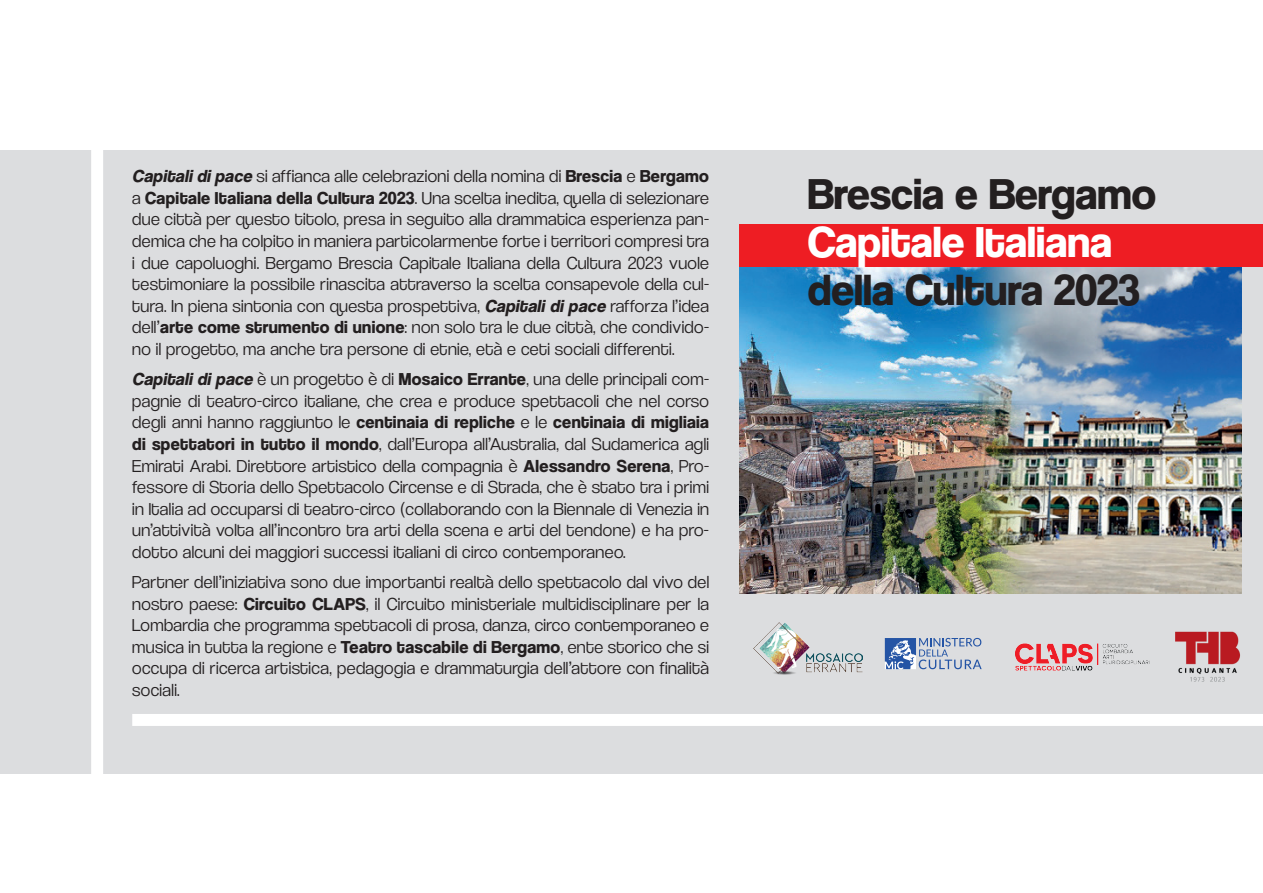
<style>
.page{position:relative;width:1263px;height:893px;background:#fff}
.page>*{position:absolute;margin:0;border:0;box-sizing:border-box;transform-origin:0 0}
.t1{font:700 45px "Coolvetica Rg";color:#231f20}
.t2{font:700 45px "Coolvetica Rg";color:#fff}
.t3{font:18px/21.6px "Coolvetica Lt";letter-spacing:.02em;color:#231f20;text-align:justify}
.t4{font:700 18px "Coolvetica Rg";letter-spacing:.02em;color:#231f20}
.s1{font-family:"Coolvetica Rg";font-weight:700;font-style:italic}
.s2{font-family:"Coolvetica Rg";font-weight:700}
.s3{font-family:"Coolvetica Lt";font-weight:400}
</style>
<div class="page">
<div style="left:0;top:151px;width:1263px;height:623px;background:#dcdddf"></div>
<img style="left:753px;top:623px;width:109px;height:52px">
<div style="left:91px;top:0;width:12px;height:893px;background:#fff"></div>
<div style="left:132px;top:714px;width:1131px;height:12px;background:#fff"></div>
<svg style="left:885px;top:638px;width:97px;height:31px"></svg>
<img style="left:1016px;top:643px;width:133px;height:27px">
<img style="left:1175px;top:631px;width:65px;height:51px">
<img style="left:740px;top:267px;width:502px;height:326px">
<div style="left:740px;top:224px;width:523px;height:43px;background:#ee1d23"></div>
<p class="t3" style="left:132px;top:165px;width:578px"><span class="s1">Capitalidipace</span> si affianca alle celebrazioni della nomina di <span class="s2">Brescia</span> e <span class="s2">Bergamo </span>a <span class="s2">Capitale Italiana della Cultura 2023</span>. Una scelta inedita, quella di selezionare due città per questo titolo, presa in seguito alla drammatica esperienza pan&shy;demica che ha colpito in maniera particolarmente forte i territori compresi tra i due capoluoghi. Bergamo Brescia Capitale Italiana della Cultura 2023 vuole testimoniare la possibile rinascita attraverso la scelta consapevole della cul&shy;tura. In piena sintonia con questa prospettiva, <span class="s1">Capitali di pace</span> rafforza l’idea dell’<span class="s2">arte come strumento di unione</span>: non solo tra le due città, che condivido&shy;no il progetto, ma anche tra persone di etnie, età e ceti sociali differenti.</p>
<p class="t3" style="left:132px;top:368px;width:578px"><span class="s1">Capitali di pace</span> è un progetto è di <span class="s2">Mosaico Errante</span>, una delle principali com&shy;pagnie di teatro-circo italiane, che crea e produce spettacoli che nel corso</p>
<p class="t4" style="left:132px;top:412px;width:578px"><span class="s3">degli anni hanno raggiunto le</span> centinaia di repliche <span class="s3">e le</span> centinaia di migliaia</p>
<p class="t3" style="left:132px;top:433px;width:578px"><span class="s2">di spettatori in tutto il mondo</span>, dall’Europa all’Australia, dal Sudamerica agli Emirati Arabi. Direttore artistico della compagnia è <span class="s2">Alessandro Serena</span>, Pro&shy;fessore di Storia dello Spettacolo Circense e di Strada, che è stato tra i primi in Italia ad occuparsi di teatro-circo (collaborando con la Biennale di Venezia in un’attività volta all’incontro tra arti della scena e arti del tendone) e ha pro&shy;dotto alcuni dei maggiori successi italiani di circo contemporaneo.</p>
<p class="t3" style="left:132px;top:571px;width:578px">Partner dell’iniziativa sono due importanti realtà dello spettacolo dal vivo del nostro paese: <span class="s2">Circuito CLAPS</span>, il Circuito ministeriale multidisciplinare per la Lombardia che programma spettacoli di prosa, danza, circo contemporaneo e musica in tutta la regione e <span class="s2">Teatro tascabile di Bergamo</span>, ente storico che si occupa di ricerca artistica, pedagogia e drammaturgia dell’attore con finalità sociali.</p>
<h1 class="t1" style="left:808px;top:167px;width:350px">Brescia e Bergamo</h1>
<h1 class="t2" style="left:808px;top:215px;width:306px">Capitale Italiana</h1>
<h1 class="t1" style="left:808px;top:263px;width:334px">della Cultura 2023</h1>
</div>
